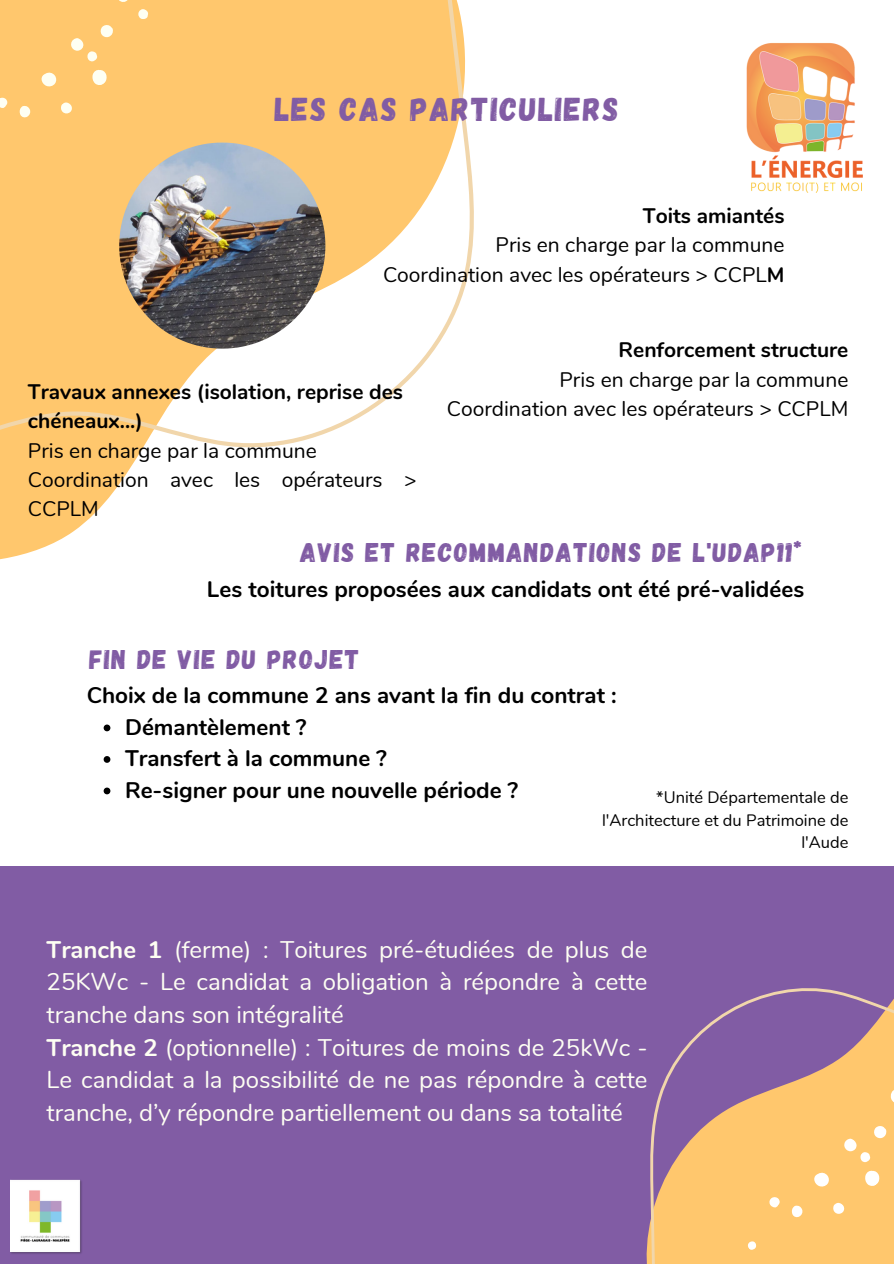
<style>
.page{position:relative;width:894px;height:1264px;background:#fff}
.page>*{position:absolute;margin:0;border:0;box-sizing:border-box;transform-origin:0 0}
.t1{font:33px "Gagalin";letter-spacing:.055em;color:#815ca4}
.t2{font:27px "Gagalin";letter-spacing:.055em;color:#815ca4}
.t3{font:24px/32.7px "Nunito";color:#fefff3}
.t4{font:700 22.5px "Nunito";color:#000}
.t5{font:21px/29.2px "Nunito";color:#000;text-align:right}
.t6{font:16.5px/22.5px "Nunito";color:#000;text-align:right}
.s1{font-weight:700}
</style>
<div class="page">
<div style="left:0;top:866px;width:893px;height:397px;background:#815ca4"></div>
<svg style="left:0;top:0;width:474px;height:560px"></svg>
<svg style="left:646px;top:988px;width:247px;height:275px"></svg>
<svg style="left:38px;top:69px;width:22px;height:21px"></svg>
<svg style="left:58px;top:100px;width:16px;height:16px"></svg>
<svg style="left:16px;top:104px;width:17px;height:16px"></svg>
<svg style="left:0;top:95px;width:10px;height:15px"></svg>
<svg style="left:67px;top:0;width:83px;height:88px;background:#fecb77"></svg>
<svg style="left:810px;top:1169px;width:22px;height:21px"></svg>
<svg style="left:830px;top:1200px;width:16px;height:16px"></svg>
<svg style="left:788px;top:1203px;width:16px;height:16px"></svg>
<svg style="left:766px;top:1194px;width:15px;height:15px"></svg>
<svg style="left:745px;top:1239px;width:12px;height:12px"></svg>
<svg style="left:840px;top:1123px;width:49px;height:66px;background:#ffcf82"></svg>
<svg style="left:885px;top:1084px;width:8px;height:22px"></svg>
<img style="left:746px;top:42px;width:117px;height:151px">
<img style="left:119px;top:142px;width:206px;height:206px">
<svg style="left:104px;top:724px;width:6px;height:7px"></svg>
<svg style="left:104px;top:756px;width:6px;height:6px"></svg>
<svg style="left:104px;top:787px;width:6px;height:7px"></svg>
<img style="left:11px;top:1179px;width:71px;height:75px">
<p class="t1" style="left:275px;top:87px;width:345px">LES CAS PARTICULIERS</p>
<h1 class="t5" style="left:383px;top:201px;width:403px"><span class="s1">Toits amiantés<br></span>Pris en charge par la commune<br>Coordination avec les opérateurs &gt; CCPL<span class="s1">M</span></h1>
<h5 class="t5" style="left:28px;top:377px;width:390px;text-align:left"><span class="s1">Travaux annexes (isolation, reprise des chéneaux...)<br></span>Pris en charge par la commune<br>Coordination avec les opérateurs &gt;<br>CCPLM</h5>
<h2 class="t5" style="left:447px;top:336px;width:403px"><span class="s1">Renforcement structure<br></span>Pris en charge par la commune<br>Coordination avec les opérateurs &gt; CCPLM</h2>
<h3 class="t2" style="left:300px;top:535px;width:503px">AVIS ET RECOMMANDATIONS DE L'UDAP11*</h3>
<p class="t4" style="left:207px;top:574px;width:598px">Les toitures proposées aux candidats ont été pré-validées</p>
<p class="t2" style="left:89px;top:641px;width:271px">FIN DE VIE DU PROJET</p>
<h5 class="t4" style="left:87px;top:680px;width:531px">Choix de la commune 2 ans avant la fin du contrat :</h5>
<h5 class="t4" style="left:125px;top:712px;width:183px">Démantèlement ?</h5>
<h2 class="t4" style="left:125px;top:743px;width:263px">Transfert à la commune ?</h2>
<h3 class="t4" style="left:125px;top:775px;width:394px">Re-signer pour une nouvelle période ?</h3>
<p class="t6" style="left:602px;top:786px;width:248px">*Unité Départementale de l'Architecture et du Patrimoine de l'Aude</p>
<p class="t3" style="left:47px;top:933px;width:602px"><span class="s1">Tranche 1</span> (ferme) : Toitures pré-étudiées de plus de 25KWc - Le candidat a obligation à répondre à cette tranche dans son intégralité<br><span class="s1">Tranche 2</span> (optionnelle) : Toitures de moins de 25kWc - Le candidat a la possibilité de ne pas répondre à cette tranche, d’y répondre partiellement ou dans sa totalité</p>
</div>
